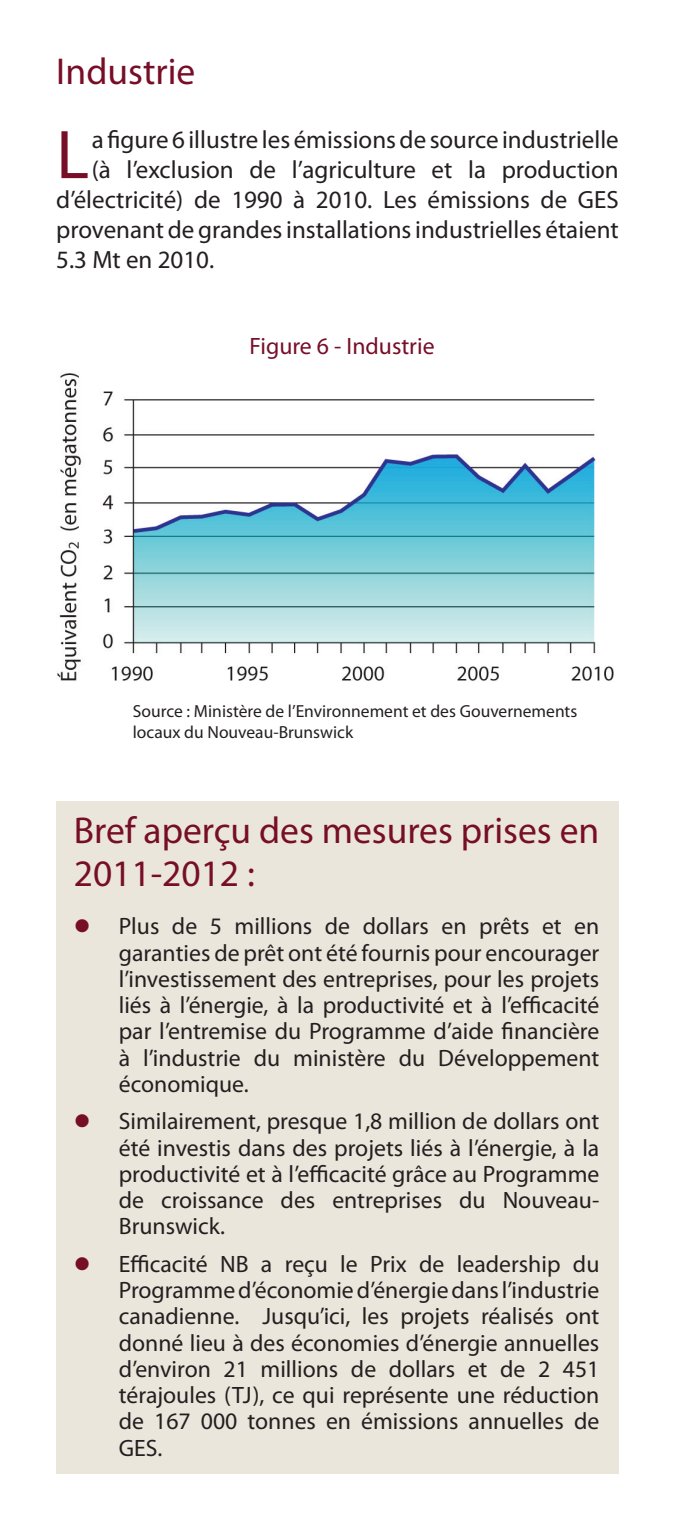
<style>
.page{position:relative;width:675px;height:1530px;background:#fff}
.page>*{position:absolute;margin:0;border:0;box-sizing:border-box;transform-origin:0 0}
.t1{font:69.5px "Myriad Pro";color:#770e28}
.t2{font:37.5px/42.5px "Myriad Pro";color:#770e28}
.t3{font:25px "Myriad Pro";color:#231f20}
.t4{font:23.75px/26.2px "Myriad Pro";color:#231f20;text-align:justify}
.t5{font:23.75px "Myriad Pro";color:#770e28}
.t6{font:17.5px/21px "Myriad Pro";color:#231f20}
</style>
<div class="page">
<div style="left:56px;top:801px;width:563px;height:673px;background:#eae6db"></div>
<img style="left:57px;top:373px;width:557px;height:308px">
<h2 class="t2" style="left:56px;top:50px;width:141px">Industrie</h2>
<h1 class="t1" style="left:56px;top:112px;width:34px">L</h1>
<p class="t3" style="left:92px;top:124px;width:528px">a figure 6 illustre les émissions de source industrielle</p>
<p class="t3" style="left:92px;top:154px;width:528px">(à l’exclusion de l’agriculture et la production</p>
<p class="t3" style="left:56px;top:184px;width:564px">d’électricité) de 1990 à 2010. Les émissions de GES</p>
<p class="t3" style="left:56px;top:214px;width:564px">provenant de grandes installations industrielles étaient</p>
<p class="t3" style="left:56px;top:244px;width:159px">5.3 Mt en 2010.</p>
<p class="t5" style="left:250px;top:331px;width:187px">Figure 6 - Industrie</p>
<p class="t6" style="left:133px;top:700px;width:446px">Source : Ministère de l’Environnement et des Gouvernements locaux du Nouveau-Brunswick</p>
<h2 class="t2" style="left:74px;top:809px;width:527px">Bref aperçu des mesures prises en<br>2011-2012 :</h2>
<p class="t4" style="left:119px;top:913px;width:482px">Plus de 5 millions de dollars en prêts et en garanties de prêt ont été fournis pour encourager l’investissement des entreprises, pour les projets liés à l’énergie, à la productivité et à l’efficacité par l’entremise du Programme d’aide financière à l’industrie du ministère du Développement économique.</p>
<p class="t4" style="left:119px;top:1108px;width:482px">Similairement, presque 1,8 million de dollars ont été investis dans des projets liés à l’énergie, à la productivité et à l’efficacité grâce au Programme de croissance des entreprises du Nouveau-Brunswick.</p>
<p class="t4" style="left:119px;top:1250px;width:482px">Efficacité NB a reçu le Prix de leadership du Programme d’économie d’énergie dans l’industrie canadienne. Jusqu’ici, les projets réalisés ont donné lieu à des économies d’énergie annuelles d’environ 21 millions de dollars et de 2 451 térajoules (TJ), ce qui représente une réduction de 167 000 tonnes en émissions annuelles de GES.</p>
</div>
